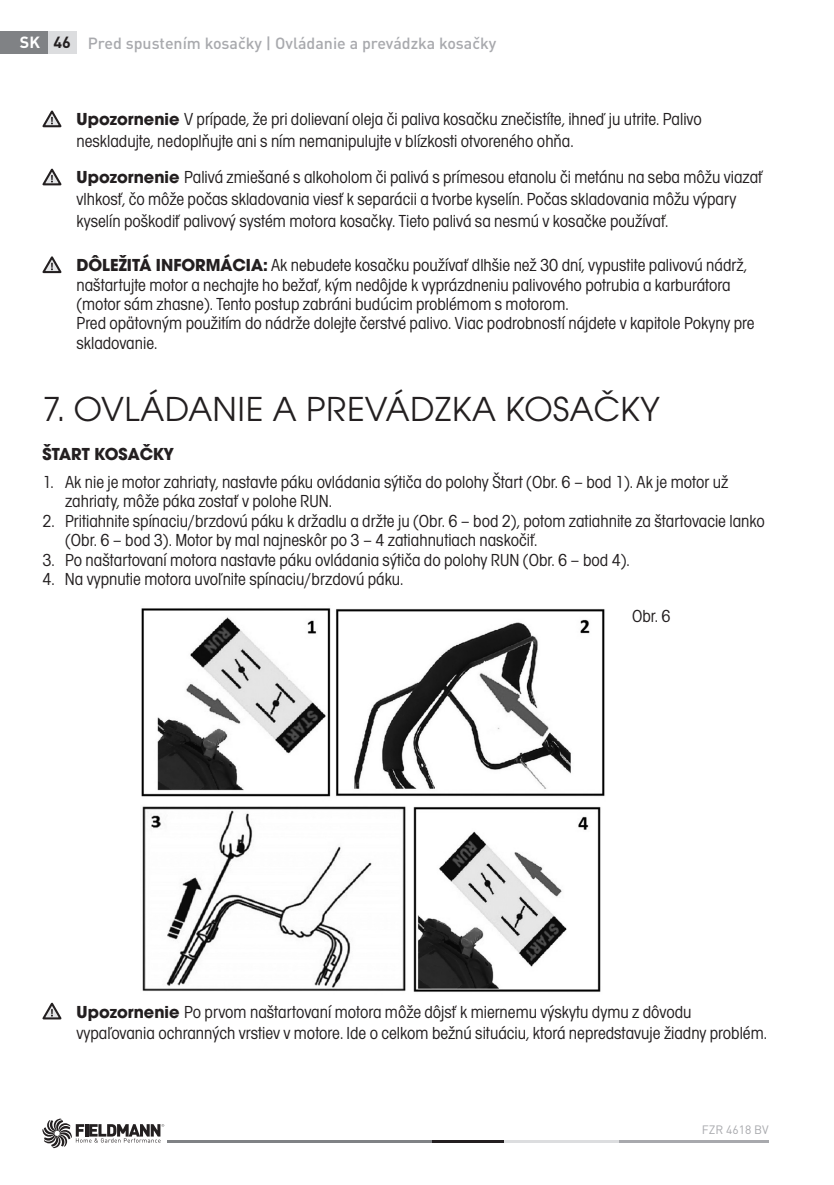
<style>
.page{position:relative;width:834px;height:1185px;background:#fff}
.page>*{position:absolute;margin:0;border:0;box-sizing:border-box;transform-origin:0 0}
.t1{font:36px "Avant Gar Got Itc TOT Boo";letter-spacing:.015em;color:#231f20}
.t2{font:18px/19.4px "Avant Gar Got Itc TOT Boo Con";color:#231f20}
.t3{font:700 18px "Avant Gar Got Itc TOT";color:#231f20}
.t4{font:500 16px "DIN Pro";color:#a8a9ad}
.t5{font:700 16px "DIN Pro";color:#fff}
.t6{font:12px "DIN Pro";color:#a8a9ad}
.s1{color:#231f20}
.s2{font-family:"Avant Gar Got Itc TOT";font-weight:700}
</style>
<div class="page">
<hr style="left:618px;top:1139px;width:150px;height:3px;background:#a8a9ad">
<hr style="left:503px;top:1139px;width:115px;height:3px;background:#dcdddf">
<hr style="left:167px;top:1139px;width:264px;height:3px;background:#808285">
<hr style="left:431px;top:1139px;width:72px;height:3px;background:#231f20">
<svg style="left:42px;top:1118px;width:122px;height:30px"></svg>
<div style="left:0;top:31px;width:48px;height:23px;background:#808285"></div>
<div style="left:48px;top:31px;width:28px;height:23px;background:#dcdddf"></div>
<svg style="left:42px;top:110px;width:19px;height:17px"></svg>
<svg style="left:42px;top:168px;width:19px;height:17px"></svg>
<svg style="left:42px;top:256px;width:19px;height:17px"></svg>
<img style="left:141px;top:608px;width:464px;height:384px">
<svg style="left:42px;top:1002px;width:19px;height:17px"></svg>
<p class="t5" style="left:20px;top:37px;width:53px">SK <span class="s1">46</span></p>
<p class="t4" style="left:88px;top:37px;width:410px">Pred spustením kosačky | Ovládanie a prevádzka kosačky</p>
<p class="t2" style="left:76px;top:110px;width:626px;line-height:21.6px"><span class="s2">Upozornenie</span> V prípade, že pri dolievaní oleja či paliva kosačku znečistíte, ihneď ju utrite. Palivo neskladujte, nedoplňujte ani s ním nemanipulujte v blízkosti otvoreného ohňa.</p>
<p class="t2" style="left:76px;top:168px;width:687px;line-height:21.6px"><span class="s2">Upozornenie</span> Palivá zmiešané s alkoholom či palivá s prímesou etanolu či metánu na seba môžu viazať vlhkosť, čo môže počas skladovania viesť k separácii a tvorbe kyselín. Počas skladovania môžu výpary kyselín poškodiť palivový systém motora kosačky. Tieto palivá sa nesmú v kosačke používať.</p>
<p class="t2" style="left:76px;top:257px;width:679px"><span class="s2">DÔLEŽITÁ INFORMÁCIA:</span> Ak nebudete kosačku používať dlhšie než 30 dní, vypustite palivovú nádrž, naštartujte motor a nechajte ho bežať, kým nedôjde k vyprázdneniu palivového potrubia a karburátora (motor sám zhasne). Tento postup zabráni budúcim problémom s motorom.<br>Pred opätovným použitím do nádrže dolejte čerstvé palivo. Viac podrobností nájdete v kapitole Pokyny pre skladovanie.</p>
<h1 class="t1" style="left:42px;top:396px;width:618px">7. OVLÁDANIE A PREVÁDZKA KOSAČKY</h1>
<p class="t3" style="left:42px;top:447px;width:133px">ŠTART KOSAČKY</p>
<p class="t2" style="left:65px;top:474px;width:664px;text-indent:-23px">1. Ak nie je motor zahriaty, nastavte páku ovládania sýtiča do polohy Štart (Obr. 6 – bod 1). Ak je motor už zahriaty, môže páka zostať v polohe RUN.</p>
<p class="t2" style="left:65px;top:513px;width:700px;text-indent:-23px">2. Pritiahnite spínaciu/brzdovú páku k držadlu a držte ju (Obr. 6 – bod 2), potom zatiahnite za štartovacie lanko (Obr. 6 – bod 3). Motor by mal najneskôr po 3 – 4 zatiahnutiach naskočiť.</p>
<p class="t2" style="left:42px;top:551px;width:588px">3. Po naštartovaní motora nastavte páku ovládania sýtiča do polohy RUN (Obr. 6 – bod 4).</p>
<p class="t2" style="left:42px;top:571px;width:362px">4. Na vypnutie motora uvoľnite spínaciu/brzdovú páku.</p>
<p class="t2" style="left:631px;top:608px;width:40px">Obr. 6</p>
<p class="t2" style="left:76px;top:1002px;width:691px;line-height:21.6px"><span class="s2">Upozornenie</span> Po prvom naštartovaní motora môže dôjsť k miernemu výskytu dymu z dôvodu vypaľovania ochranných vrstiev v motore. Ide o celkom bežnú situáciu, ktorá nepredstavuje žiadny problém.</p>
<p class="t6" style="left:701px;top:1125px;width:69px">FZR 4618 BV</p>
</div>
